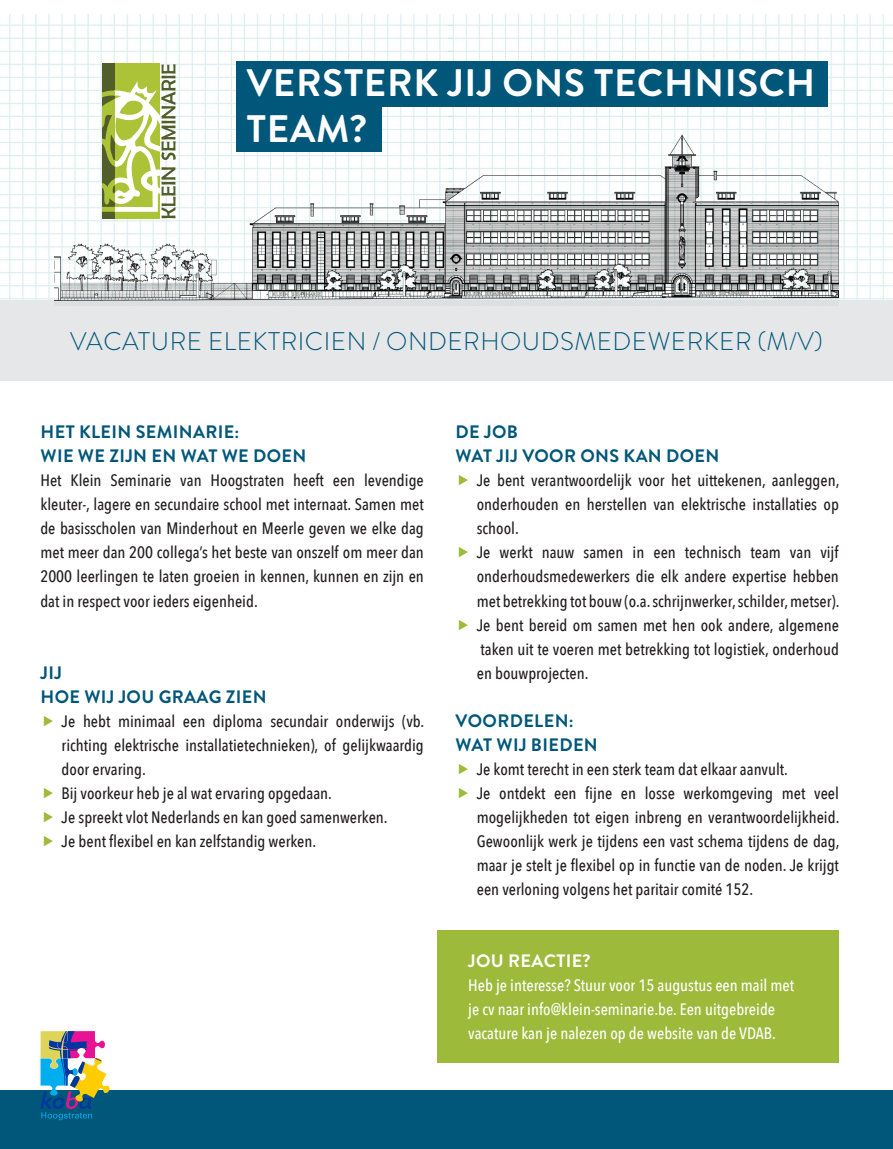
<style>
.page{position:relative;width:893px;height:1149px;background:#fff}
.page>*{position:absolute;margin:0;border:0;box-sizing:border-box;transform-origin:0 0}
.t1{font:700 38.25px "Brandon Grotesque";letter-spacing:.02em;color:#fff}
.t2{font:300 25.5px "Brandon Grotesque";letter-spacing:.02em;color:#01577a}
.t3{font:700 18px/24px "Brandon Grotesque";letter-spacing:.02em;color:#01577a}
.t4{font:700 18px "Brandon Grotesque";letter-spacing:.02em;color:#fff}
.t5{font:500 16.5px/24px "Avenir Next Condensed";color:#231f20;text-align:justify}
.t6{font:500 16.5px/24px "Avenir Next Condensed";color:#fff}
</style>
<div class="page">
<div style="left:0;top:299px;width:893px;height:82px;background:#e6e7e9"></div>
<div style="left:0;top:1089px;width:893px;height:59px;background:#01577a"></div>
<div style="left:437px;top:930px;width:402px;height:132px;background:#9dba3b"></div>
<img style="left:0;top:14px;width:448px;height:285px">
<img style="left:448px;top:14px;width:445px;height:285px">
<img style="left:54px;top:123px;width:785px;height:182px">
<div style="left:237px;top:61px;width:591px;height:45px;background:#01577a"></div>
<div style="left:237px;top:106px;width:145px;height:46px;background:#01577a"></div>
<svg style="left:102px;top:64px;width:74px;height:155px"></svg>
<svg style="left:40px;top:1031px;width:70px;height:88px"></svg>
<p class="t1" style="left:247px;top:56px;width:570px">VERSTERK JIJ ONS TECHNISCH</p>
<p class="t1" style="left:247px;top:102px;width:122px">TEAM?</p>
<p class="t2" style="left:70px;top:324px;width:754px">VACATURE ELEKTRICIEN / ONDERHOUDSMEDEWERKER (M/V)</p>
<p class="t3" style="left:41px;top:420px;width:267px">HET KLEIN SEMINARIE:<br>WIE WE ZIJN EN WAT WE DOEN</p>
<p class="t5" style="left:40px;top:468px;width:385px">Het Klein Seminarie van Hoogstraten heeft een levendige kleuter-, lagere en secundaire school met internaat. Samen met de basisscholen van Minderhout en Meerle geven we elke dag met meer dan 200 collega’s het beste van onszelf om meer dan 2000 leerlingen te laten groeien in kennen, kunnen en zijn en dat in respect voor ieders eigenheid.</p>
<p class="t3" style="left:456px;top:420px;width:64px">DE JOB</p>
<p class="t3" style="left:456px;top:444px;width:265px">WAT JIJ VOOR ONS KAN DOEN</p>
<p class="t5" style="left:477px;top:468px;width:364px">Je bent verantwoordelijk voor het uittekenen, aanleggen, onderhouden en herstellen van elektrische installaties op school.</p>
<p class="t5" style="left:477px;top:540px;width:364px">Je werkt nauw samen in een technisch team van vijf onderhoudsmedewerkers die elk andere expertise hebben met betrekking tot bouw (o.a. schrijnwerker, schilder, metser).</p>
<p class="t5" style="left:477px;top:612px;width:364px">Je bent bereid om samen met hen ook andere, algemene taken uit te voeren met betrekking tot logistiek, onderhoud</p>
<p class="t3" style="left:41px;top:660px;width:23px">JIJ</p>
<p class="t5" style="left:477px;top:660px;width:113px">en bouwprojecten.</p>
<p class="t3" style="left:41px;top:684px;width:228px">HOE WIJ JOU GRAAG ZIEN</p>
<p class="t5" style="left:62px;top:708px;width:364px">Je hebt minimaal een diploma secundair onderwijs (vb. richting elektrische installatietechnieken), of gelijkwaardig door ervaring.</p>
<p class="t5" style="left:62px;top:780px;width:272px">Bij voorkeur heb je al wat ervaring opgedaan.</p>
<p class="t5" style="left:62px;top:804px;width:327px">Je spreekt vlot Nederlands en kan goed samenwerken.</p>
<p class="t5" style="left:62px;top:828px;width:256px">Je bent flexibel en kan zelfstandig werken.</p>
<p class="t3" style="left:456px;top:708px;width:119px">VOORDELEN:</p>
<p class="t3" style="left:456px;top:732px;width:144px">WAT WIJ BIEDEN</p>
<p class="t5" style="left:477px;top:756px;width:313px">Je komt terecht in een sterk team dat elkaar aanvult.</p>
<p class="t5" style="left:477px;top:780px;width:364px">Je ontdekt een fijne en losse werkomgeving met veel mogelijkheden tot eigen inbreng en verantwoordelijkheid.<br>Gewoonlijk werk je tijdens een vast schema tijdens de dag, maar je stelt je flexibel op in functie van de noden. Je krijgt een verloning volgens het paritair comité 152.</p>
<p class="t4" style="left:468px;top:947px;width:124px">JOU REACTIE?</p>
<p class="t6" style="left:468px;top:972px;width:328px">Heb je interesse? Stuur voor 15 augustus een mail met je cv naar info@klein-seminarie.be. Een uitgebreide vacature kan je nalezen op de website van de VDAB.</p>
</div>
